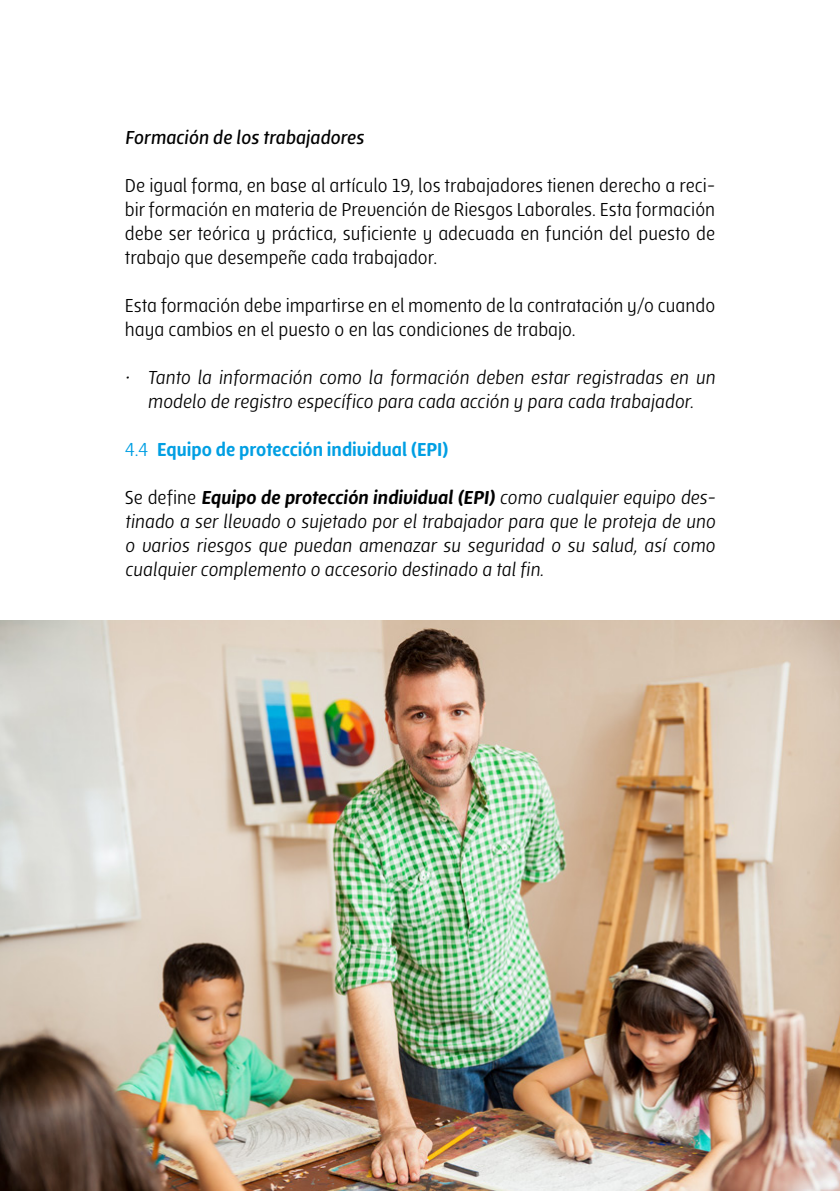
<style>
.page{position:relative;width:840px;height:1191px;background:#fff}
.page>*{position:absolute;margin:0;border:0;box-sizing:border-box;transform-origin:0 0}
.t1{font:20px/24px "Lolita";color:#000;text-align:justify}
.t2{font:800 20px "Lolita";color:#009fe3}
.t3{font:600 20px "Lolita";color:#000}
.s1{font-weight:400}
.s2{font-weight:800}
</style>
<div class="page">
<img style="left:0;top:620px;width:839px;height:571px">
<p class="t3" style="left:125px;top:126px;width:243px">Formación de los trabajadores</p>
<p class="t1" style="left:125px;top:173px;width:591px">De igual forma, en base al artículo 19, los trabajadores tienen derecho a reci&shy;bir formación en materia de Prevención de Riesgos Laborales. Esta formación debe ser teórica y práctica, suficiente y adecuada en función del puesto de trabajo que desempeñe cada trabajador.</p>
<p class="t1" style="left:125px;top:293px;width:591px">Esta formación debe impartirse en el momento de la contratación y/o cuando haya cambios en el puesto o en las condiciones de trabajo.</p>
<p class="t1" style="left:125px;top:365px;width:594px;text-align:center">· Tanto la información como la formación deben estar registradas en un modelo de registro específico para cada acción y para cada trabajador.</p>
<p class="t2" style="left:125px;top:438px;width:325px"><span class="s1">4.4</span> Equipo de protección individual (EPI)</p>
<p class="t1" style="left:125px;top:485px;width:594px">Se define <span class="s2">Equipo de protección individual (EPI)</span> como cualquier equipo des&shy;tinado a ser llevado o sujetado por el trabajador para que le proteja de uno o varios riesgos que puedan amenazar su seguridad o su salud, así como cualquier complemento o accesorio destinado a talfin.</p>
</div>
